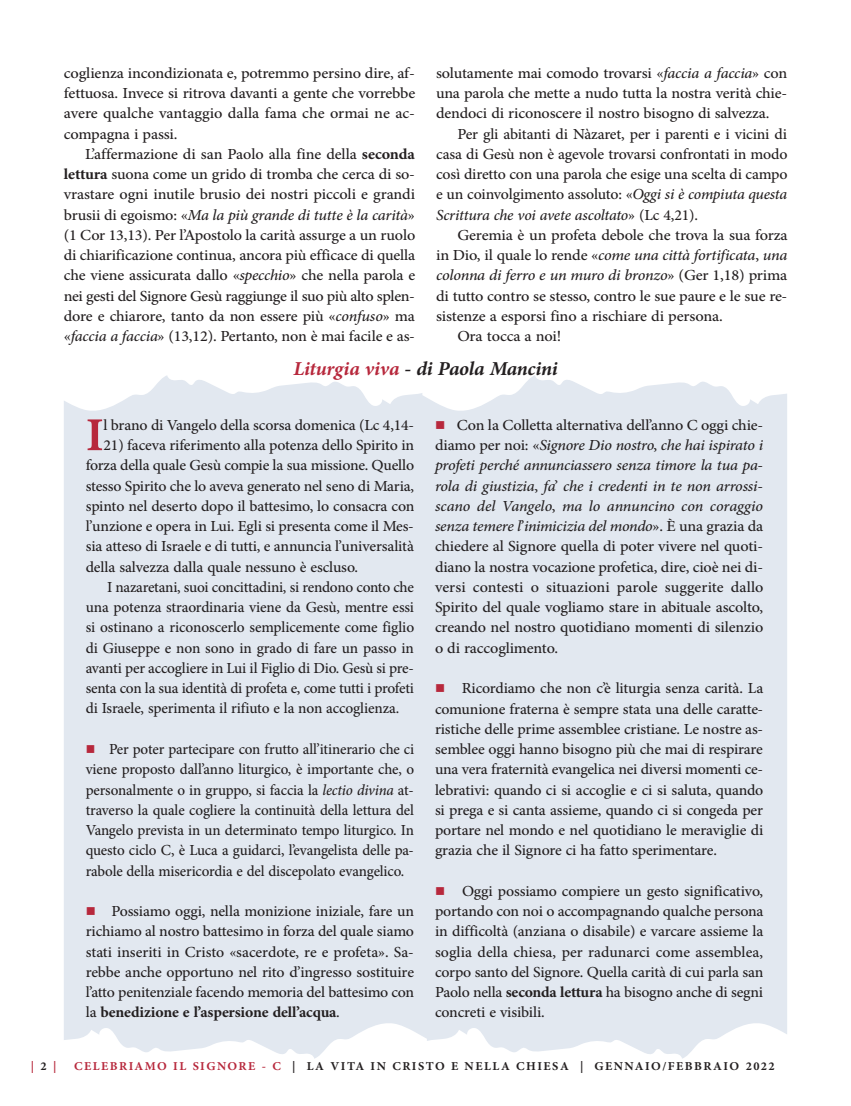
<style>
.page{position:relative;width:851px;height:1106px;background:#fff}
.page>*{position:absolute;margin:0;border:0;box-sizing:border-box;transform-origin:0 0}
.t1{font:700 64.5px "Adobe Arabic";color:#b7283c}
.t2{font:italic 700 27px "Adobe Arabic";letter-spacing:-.01em;color:#231f20}
.t3{font:21px/20.2px "Adobe Arabic";letter-spacing:-.01em;color:#231f20;text-align:justify}
.t4{font:21px/20.2px "Adobe Arabic";letter-spacing:-.01em;color:#231f20;text-align:justify;scale:.95 1}
.t5{font:italic 21px "Adobe Arabic";letter-spacing:-.015em;color:#231f20}
.t6{font:700 16.5px "Adobe Arabic";letter-spacing:.09em;color:#231f20}
.t7{font:700 16.5px "Adobe Arabic";color:#b7283c}
.s1{font-weight:700}
.s2{font-style:italic}
.s3{font-style:normal}
.s4{color:#b7283c}
.s5{color:#231f20}
</style>
<div class="page">
<div style="left:64px;top:375px;width:723px;height:683px;background:#e2e8f0"></div>
<p class="t3" style="left:64px;top:60px;width:353px">coglienza incondizionata e, potremmo persino dire, af&shy;fettuosa. Invece si ritrova davanti a gente che vorrebbe avere qualche vantaggio dalla fama che ormai ne ac&shy;compagna i passi.</p>
<p class="t3" style="left:64px;top:141px;width:353px;text-indent:21px">L’affermazione di san Paolo alla fine della <span class="s1">seconda lettura</span> suona come un grido di tromba che cerca di so&shy;vrastare ogni inutile brusio dei nostri piccoli e grandi brusii di egoismo: «<span class="s2">Ma la più grande di tutte è la carità</span>» (1 Cor 13,13). Per l’Apostolo la carità assurge a un ruolo di chiarificazione continua, ancora più efficace di quella che viene assicurata dallo «<span class="s2">specchio</span>» che nella parola e nei gesti del Signore Gesù raggiunge il suo più alto splen&shy;dore e chiarore, tanto da non essere più «<span class="s2">confuso</span>» ma «<span class="s2">faccia a faccia</span>» (13,12). Pertanto, non è mai facile e as-</p>
<p class="t3" style="left:436px;top:60px;width:352px">solutamente mai comodo trovarsi «<span class="s2">faccia a faccia</span>» con</p>
<p class="t3" style="left:436px;top:81px;width:352px">una parola che mette a nudo tutta la nostra verità chie-</p>
<p class="t3" style="left:436px;top:101px;width:335px">dendoci di riconoscere il nostro bisogno di salvezza.</p>
<p class="t3" style="left:457px;top:121px;width:331px">Per gli abitanti di Nàzaret, per i parenti e i vicini di</p>
<p class="t3" style="left:436px;top:141px;width:353px">casa di Gesù non è agevole trovarsi confrontati in modo</p>
<p class="t3" style="left:436px;top:162px;width:353px">così diretto con una parola che esige una scelta di campo</p>
<p class="t3" style="left:436px;top:182px;width:352px">e un coinvolgimento assoluto: «<span class="s2">Oggi si è compiuta questa</span></p>
<p class="t5" style="left:436px;top:200px;width:263px">Scrittura che voi avete ascoltato<span class="s3">» (Lc 4,21).</span></p>
<p class="t3" style="left:457px;top:222px;width:332px">Geremia è un profeta debole che trova la sua forza</p>
<p class="t5" style="left:436px;top:241px;width:352px"><span class="s3">in Dio, il quale lo rende «</span>come una città fortificata, una</p>
<p class="t5" style="left:436px;top:261px;width:352px">colonna di ferro e un muro di bronzo<span class="s3">» (Ger 1,18) prima</span></p>
<p class="t3" style="left:436px;top:283px;width:352px">di tutto contro se stesso, contro le sue paure e le sue re-</p>
<p class="t3" style="left:436px;top:303px;width:288px">sistenze a esporsi fino a rischiare di persona.</p>
<p class="t3" style="left:457px;top:324px;width:105px">Ora tocca a noi!</p>
<p class="t2" style="left:293px;top:350px;width:266px"><span class="s4">Liturgia viva</span> - di Paola Mancini</p>
<h1 class="t1" style="left:86px;top:390px;width:20px">I</h1>
<p class="t3" style="left:103px;top:412px;width:312px">l brano di Vangelo della scorsa domenica (Lc 4,14-</p>
<p class="t3" style="left:86px;top:433px;width:330px;text-indent:18px">21) faceva riferimento alla potenza dello Spirito in forza della quale Gesù compie la sua missione. Quello stesso Spirito che lo aveva generato nel seno di Maria, spinto nel deserto dopo il battesimo, lo consacra con l’unzione e opera in Lui. Egli si presenta come il Mes&shy;sia atteso di Israele e di tutti, e annuncia l’universalità della salvezza dalla quale nessuno è escluso.</p>
<p class="t3" style="left:86px;top:574px;width:330px;text-indent:21px">I nazaretani, suoi concittadini, si rendono conto che una potenza straordinaria viene da Gesù, mentre essi si ostinano a riconoscerlo semplicemente come figlio di Giuseppe e non sono in grado di fare un passo in avanti per accogliere in Lui il Figlio di Dio. Gesù si pre&shy;senta con la sua identità di profeta e, come tutti i profeti di Israele, sperimenta il rifiuto e la non accoglienza.</p>
<p class="t4" style="left:86px;top:736px;width:347px"><span class="s4">■</span> Per poter partecipare con frutto all’itinerario che ci viene proposto dall’anno liturgico, è importante che, o personalmente o in gruppo, si faccia la <span class="s2">lectio divina</span> at&shy;traverso la quale cogliere la continuità della lettura del Vangelo prevista in un determinato tempo liturgico. In questo ciclo C, è Luca a guidarci, l’evangelista delle pa&shy;rabole della misericordia e del discepolato evangelico.</p>
<p class="t3" style="left:86px;top:898px;width:330px"><span class="s4">■</span> Possiamo oggi, nella monizione iniziale, fare un richiamo al nostro battesimo in forza del quale siamo stati inseriti in Cristo «sacerdote, re e profeta». Sa&shy;rebbe anche opportuno nel rito d’ingresso sostituire l’atto penitenziale facendo memoria del battesimo con la <span class="s1">benedizione e l’aspersione dell’acqua</span>.</p>
<p class="t3" style="left:435px;top:412px;width:330px"><span class="s4">■</span> Con la Colletta alternativa dell’anno C oggi chie&shy;diamo per noi: «<span class="s2">Signore Dio nostro, che hai ispirato i profeti perché annunciassero senza timore la tua pa&shy;rola di giustizia, fa’ che i credenti in te non arrossi&shy;scano del Vangelo, ma lo annuncino con coraggio senza temere l’inimicizia del mondo</span>». È una grazia da chiedere al Signore quella di poter vivere nel quoti&shy;diano la nostra vocazione profetica, dire, cioè nei di&shy;versi contesti o situazioni parole suggerite dallo Spirito del quale vogliamo stare in abituale ascolto, creando nel nostro quotidiano momenti di silenzio o di raccoglimento.</p>
<p class="t3" style="left:435px;top:676px;width:330px"><span class="s4">■</span> Ricordiamo che non c’è liturgia senza carità. La comunione fraterna è sempre stata una delle caratte&shy;ristiche delle prime assemblee cristiane. Le nostre as&shy;semblee oggi hanno bisogno più che mai di respirare una vera fraternità evangelica nei diversi momenti ce&shy;lebrativi: quando ci si accoglie e ci si saluta, quando si prega e si canta assieme, quando ci si congeda per portare nel mondo e nel quotidiano le meraviglie di grazia che il Signore ci ha fatto sperimentare.</p>
<p class="t3" style="left:435px;top:878px;width:330px"><span class="s4">■</span> Oggi possiamo compiere un gesto significativo, portando con noi o accompagnando qualche persona in difficoltà (anziana o disabile) e varcare assieme la soglia della chiesa, per radunarci come assemblea, corpo santo del Signore. Quella carità di cui parla san Paolo nella <span class="s1">seconda lettura</span> ha bisogno anche di segni concreti e visibili.</p>
<p class="t7" style="left:31px;top:1054px;width:27px">| <span class="s5">2</span> |</p>
<p class="t6" style="left:74px;top:1054px;width:702px"><span class="s4">CELEBRIAMO IL SIGNORE - C</span> | LA VITA IN CRISTO E NELLA CHIESA | GENNAIO/FEBBRAIO 2022</p>
</div>
